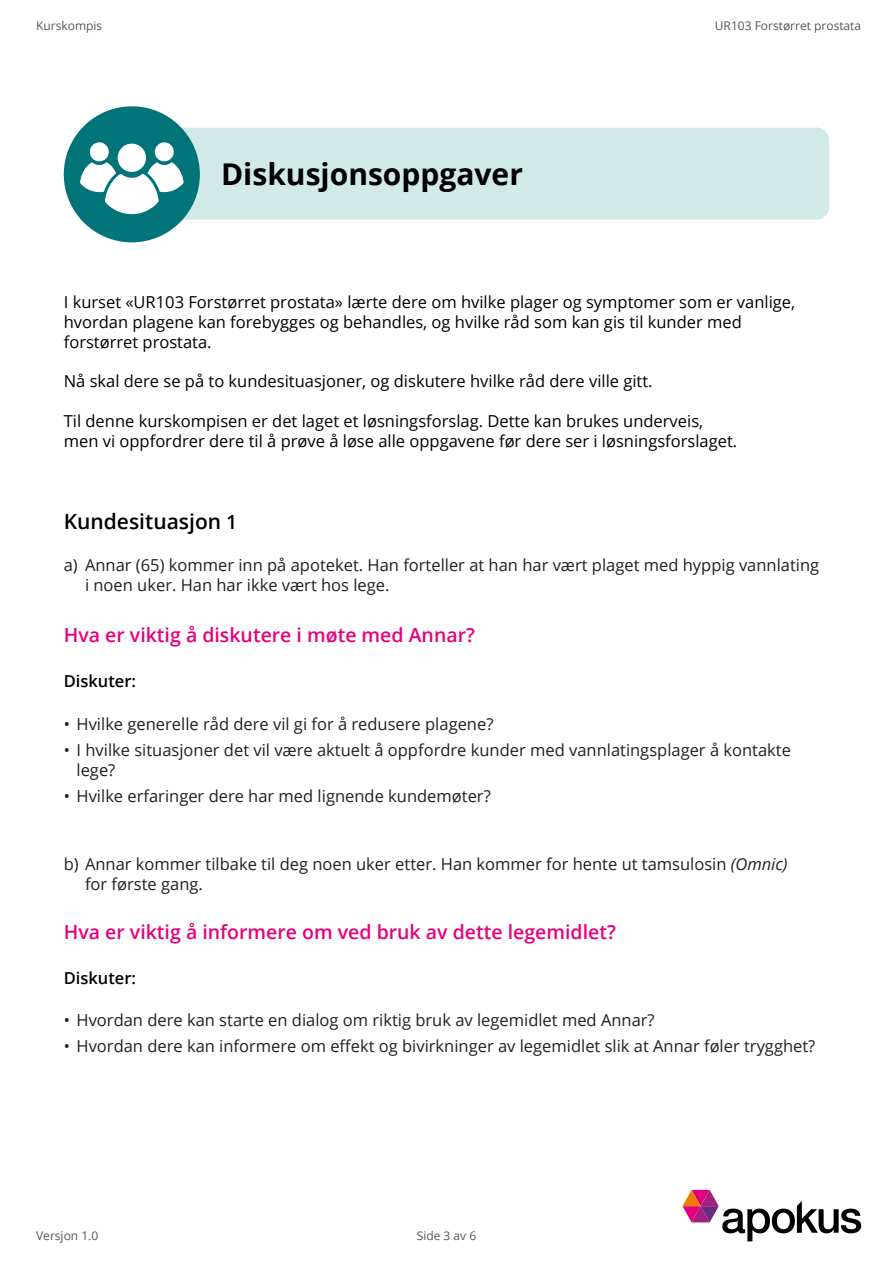
<style>
.page{position:relative;width:893px;height:1263px;background:#fff}
.page>*{position:absolute;margin:0;border:0;box-sizing:border-box;transform-origin:0 0}
.t1{font:700 30px "Open Sans";color:#000}
.t2{font:600 21px "Open Sans";color:#000}
.t3{font:600 19.5px "Open Sans";color:#e6007d}
.t4{font:16.5px/19.8px "Open Sans";color:#221f20}
.t5{font:16.5px/19.8px "Open Sans";color:#000}
.t6{font:600 16.5px "Open Sans";color:#000}
.t7{font:12px "Open Sans";color:#575756}
.s1{font-size:19.5px}
.s2{font-style:italic}
</style>
<div class="page">
<svg style="left:682px;top:1190px;width:179px;height:51px"></svg>
<div style="left:108px;top:128px;width:721px;height:92px;background:#d1e9e7;border-radius:13px"></div>
<div style="left:64px;top:106px;width:136px;height:136px;background:#007479;border-radius:50%"></div>
<div style="left:155px;top:142px;width:19px;height:19px;background:#fff;border-radius:50%"></div>
<div style="left:90px;top:142px;width:19px;height:19px;background:#fff;border-radius:50%"></div>
<div style="left:118px;top:144px;width:28px;height:28px;background:#fff;border-radius:50%"></div>
<svg style="left:80px;top:162px;width:104px;height:57px"></svg>
<p class="t7" style="left:36px;top:21px;width:68px">Kurskompis</p>
<h1 class="t1" style="left:221px;top:162px;width:303px">Diskusjonsoppgaver</h1>
<p class="t7" style="left:715px;top:21px;width:148px">UR103 Forstørret prostata</p>
<p class="t5" style="left:64px;top:292px;width:733px">I kurset «UR103 Forstørret prostata» lærte dere om hvilke plager og symptomer som er vanlige, hvordan plagene kan forebygges og behandles, og hvilke råd som kan gis til kunder med forstørret prostata.</p>
<p class="t5" style="left:64px;top:371px;width:590px">Nå skal dere se på to kundesituasjoner, og diskutere hvilke råd dere ville gitt.</p>
<p class="t5" style="left:64px;top:411px;width:675px">Til denne kurskompisen er det laget et løsningsforslag. Dette kan brukes underveis, men vi oppfordrer dere til å prøve å løse alle oppgavene før dere ser i løsningsforslaget.</p>
<p class="t2" style="left:64px;top:511px;width:175px">Kundesituasjon <span class="s1">1</span></p>
<p class="t4" style="left:85px;top:556px;width:736px;text-indent:-21px">a) Annar (65) kommer inn på apoteket. Han forteller at han har vært plaget med hyppig vannlating i noen uker. Han har ikke vært hos lege.</p>
<p class="t3" style="left:64px;top:626px;width:413px">Hva er viktig å diskutere i møte med Annar?</p>
<p class="t6" style="left:64px;top:673px;width:74px">Diskuter:</p>
<p class="t4" style="left:64px;top:715px;width:431px">• Hvilke generelle råd dere vil gi for å redusere plagene?</p>
<p class="t4" style="left:77px;top:741px;width:716px;text-indent:-13px">• I hvilke situasjoner det vil være aktuelt å oppfordre kunder med vannlatingsplager å kontakte lege?</p>
<p class="t4" style="left:64px;top:787px;width:428px">• Hvilke erfaringer dere har med lignende kundemøter?</p>
<p class="t4" style="left:85px;top:854px;width:704px;text-indent:-21px">b) Annar kommer tilbake til deg noen uker etter. Han kommer for hente ut tamsulosin <span class="s2">(Omnic) </span>for første gang.</p>
<p class="t3" style="left:64px;top:922px;width:554px">Hva er viktig å informere om ved bruk av dette legemidlet?</p>
<p class="t6" style="left:64px;top:970px;width:74px">Diskuter:</p>
<p class="t4" style="left:64px;top:1011px;width:592px">• Hvordan dere kan starte en dialog om riktig bruk av legemidlet med Annar?</p>
<p class="t4" style="left:64px;top:1037px;width:753px">• Hvordan dere kan informere om effekt og bivirkninger av legemidlet slik at Annar føler trygghet?</p>
<p class="t7" style="left:36px;top:1228px;width:64px">Versjon 1.0</p>
<p class="t7" style="left:417px;top:1230px;width:61px">Side 3 av 6</p>
</div>
